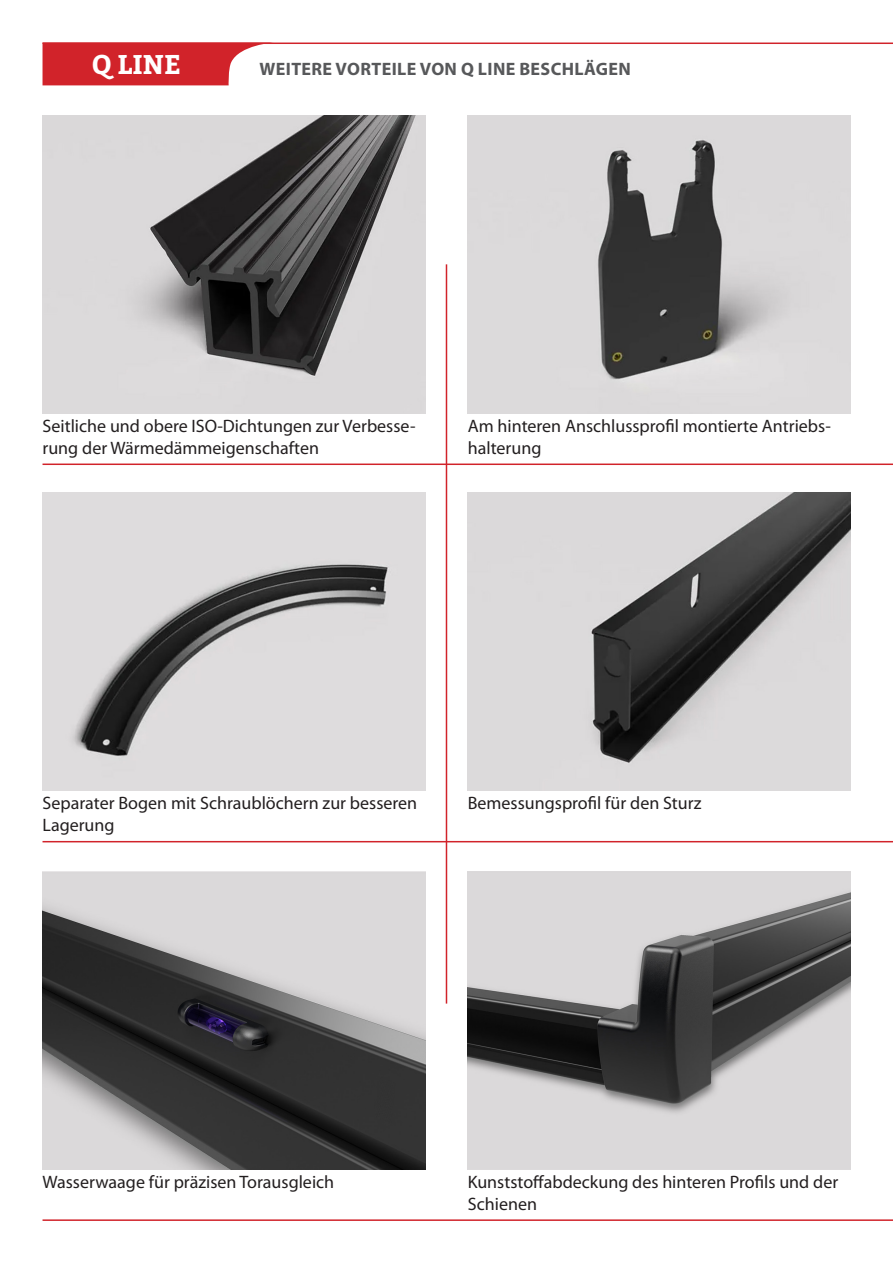
<style>
.page{position:relative;width:893px;height:1263px;background:#fff}
.page>*{position:absolute;margin:0;border:0;box-sizing:border-box;transform-origin:0 0}
.t1{font:700 27px "Bitter";color:#fff}
.t2{font:18px/21.6px "Myriad Pro";color:#231f20}
.t3{font:700 18px "Myriad Pro";letter-spacing:.02em;color:#57585a}
</style>
<div class="page">
<svg style="left:43px;top:44px;width:221px;height:41px;background:#d74046"></svg>
<hr style="left:43px;top:43px;width:850px;height:1px;background:#d1232a">
<hr style="left:43px;top:463px;width:850px;height:2px;background:#d1232a">
<hr style="left:446px;top:264px;width:1px;height:739px;background:#d1232a">
<img style="left:43px;top:116px;width:382px;height:297px">
<img style="left:468px;top:116px;width:382px;height:297px">
<hr style="left:43px;top:841px;width:850px;height:1px;background:#d1232a">
<img style="left:43px;top:493px;width:382px;height:298px">
<img style="left:468px;top:493px;width:382px;height:298px">
<hr style="left:43px;top:1219px;width:850px;height:2px;background:#d1232a">
<img style="left:43px;top:871px;width:382px;height:298px">
<img style="left:468px;top:871px;width:382px;height:298px">
<p class="t1" style="left:91px;top:43px;width:91px">Q LINE</p>
<p class="t3" style="left:260px;top:57px;width:373px">WEITERE VORTEILE VON Q LINE BESCHLÄGEN</p>
<p class="t2" style="left:43px;top:415px;width:375px">Seitliche und obere ISO-Dichtungen zur Verbesse&shy;rung der Wärmedämmeigenschaften</p>
<p class="t2" style="left:468px;top:415px;width:365px">Am hinteren Anschlussprofil montierte Antriebs&shy;halterung</p>
<p class="t2" style="left:43px;top:792px;width:376px">Separater Bogen mit Schraublöchern zur besseren<br>Lagerung</p>
<p class="t2" style="left:468px;top:792px;width:235px">Bemessungsprofil für den Sturz</p>
<p class="t2" style="left:43px;top:1171px;width:293px">Wasserwaage für präzisen Torausgleich</p>
<p class="t2" style="left:468px;top:1171px;width:372px">Kunststoffabdeckung des hinteren Profils und der<br>Schienen</p>
</div>
